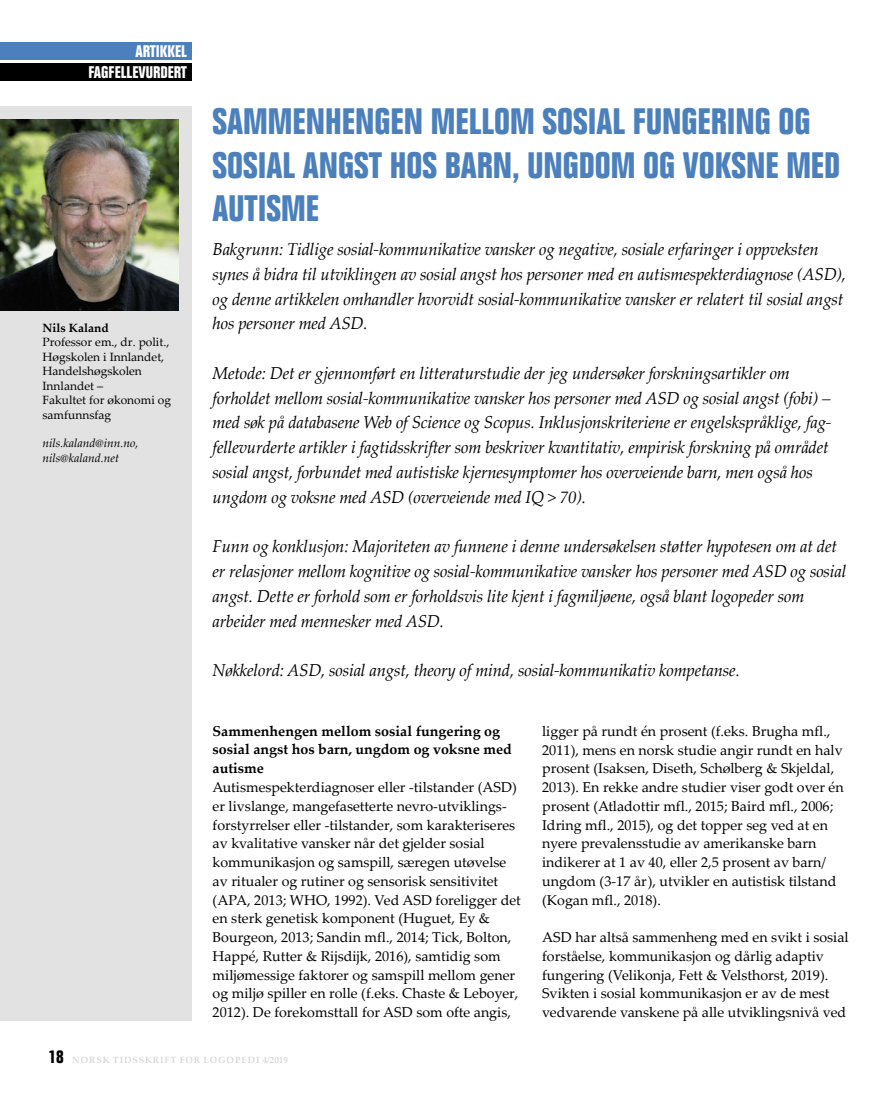
<style>
.page{position:relative;width:893px;height:1106px;background:#fff}
.page>*{position:absolute;margin:0;border:0;box-sizing:border-box;transform-origin:0 0}
.t1{font:700 condensed 36px/43.2px "Folio";color:#4b80bc}
.t2{font:italic 17.25px/24.8px "Palatino Linotype";letter-spacing:-.01em;color:#000}
.t3{font:700 condensed 16.5px "Folio";color:#fff}
.t4{font:14.25px/18.8px "Palatino Linotype";color:#000}
.t5{font:700 14.25px/18.8px "Palatino Linotype";color:#000}
.t6{font:12px/14.4px "Palatino Linotype";color:#000}
.t7{font:italic 12px/14.4px "Palatino Linotype";color:#000}
.t8{font:700 12px "Palatino Linotype";color:#000}
.t9{font:700 9px "Palatino Linotype";letter-spacing:.1em;color:#d8d8d8}
.s1{font-family:"Folio";font-stretch:condensed;font-size:18px;color:#000}
</style>
<div class="page">
<div style="left:0;top:106px;width:191px;height:914px;background:#e2e2e2"></div>
<div style="left:0;top:43px;width:191px;height:17px;background:#4b80bc"></div>
<img style="left:0;top:119px;width:179px;height:191px">
<div style="left:0;top:64px;width:191px;height:17px;background:#000"></div>
<p class="t3" style="left:135px;top:42px;width:53px">ARTIKKEL</p>
<p class="t3" style="left:88px;top:63px;width:100px">FAGFELLEVURDERT</p>
<p class="t8" style="left:43px;top:319px;width:68px">Nils Kaland</p>
<p class="t6" style="left:43px;top:335px;width:130px">Professor em., dr. polit.,<br>Høgskolen i Innlandet,<br>Handelshøgskolen<br>Innlandet –<br>Fakultet for økonomi og samfunnsfag</p>
<p class="t7" style="left:43px;top:435px;width:97px">nils.kaland@inn.no, nils@kaland.net</p>
<h1 class="t1" style="left:213px;top:100px;width:629px">SAMMENHENGEN MELLOM SOSIAL FUNGERING OG<br>SOSIAL ANGST HOS BARN, UNGDOM OG VOKSNE MED<br>AUTISME</h1>
<p class="t2" style="left:213px;top:236px;width:635px">Bakgrunn: Tidlige sosial-kommunikative vansker og negative, sosiale erfaringer i oppveksten synes å bidra til utviklingen av sosial angst hos personer med en autismespekterdiagnose (ASD), og denne artikkelen omhandler hvorvidt sosial-kommunikative vansker er relatert til sosial angst hos personer med ASD.</p>
<p class="t2" style="left:213px;top:360px;width:620px">Metode: Det er gjennomført en litteraturstudie der jeg undersøker forskningsartikler om forholdet mellom sosial-kommunikative vansker hos personer med ASD og sosial angst (fobi) – med søk på databasene Web of Science og Scopus. Inklusjonskriteriene er engelskspråklige, fag&shy;fellevurderte artikler i fagtidsskrifter som beskriver kvantitativ, empirisk forskning på området sosial angst, forbundet med autistiske kjernesymptomer hos overveiende barn, men også hos ungdom og voksne med ASD (overveiende med IQ &gt; 70).</p>
<p class="t2" style="left:213px;top:533px;width:635px">Funn og konklusjon: Majoriteten av funnene i denne undersøkelsen støtter hypotesen om at det er relasjoner mellom kognitive og sosial-kommunikative vansker hos personer med ASD og sosial angst. Dette er forhold som er forholdsvis lite kjent i fagmiljøene, også blant logopeder som arbeider med mennesker med ASD.</p>
<p class="t2" style="left:213px;top:657px;width:529px">Nøkkelord: ASD, sosial angst, theory of mind, sosial-kommunikativ kompetanse.</p>
<p class="t5" style="left:213px;top:721px;width:301px">Sammenhengen mellom sosial fungering og sosial angst hos barn, ungdom og voksne med autisme</p>
<p class="t4" style="left:213px;top:777px;width:310px">Autismespekterdiagnoser eller -tilstander (ASD) er livslange, mangefasetterte nevro-utviklings&shy;forstyrrelser eller -tilstander, som karakteriseres av kvalitative vansker når det gjelder sosial kommunikasjon og samspill, særegen utøvelse av ritualer og rutiner og sensorisk sensitivitet (APA, 2013; WHO, 1992). Ved ASD foreligger det en sterk genetisk komponent (Huguet, Ey &amp; Bourgeon, 2013; Sandin mfl., 2014; Tick, Bolton, Happé, Rutter &amp; Rijsdijk, 2016), samtidig som miljømessige faktorer og samspill mellom gener og miljø spiller en rolle (f.eks. Chaste &amp; Leboyer, 2012). De forekomsttall for ASD som ofte angis,</p>
<p class="t4" style="left:542px;top:721px;width:303px">ligger på rundt én prosent (f.eks. Brugha mfl., 2011), mens en norsk studie angir rundt en halv prosent (Isaksen, Diseth, Schølberg &amp; Skjeldal, 2013). En rekke andre studier viser godt over én prosent (Atladottir mfl., 2015; Baird mfl., 2006; Idring mfl., 2015), og det topper seg ved at en nyere prevalensstudie av amerikanske barn indikerer at 1 av 40, eller 2,5 prosent av barn/ ungdom (3-17 år), utvikler en autistisk tilstand (Kogan mfl., 2018).</p>
<p class="t4" style="left:542px;top:927px;width:308px">ASD har altså sammenheng med en svikt i sosial forståelse, kommunikasjon og dårlig adaptiv fungering (Velikonja, Fett &amp; Velsthorst, 2019).<br>Svikten i sosial kommunikasjon er av de mest vedvarende vanskene på alle utviklingsnivå ved</p>
<p class="t9" style="left:48px;top:1054px;width:241px"><span class="s1">18</span> NORSK TIDSSKRIFT FOR LOGOPEDI 4/2019</p>
</div>
